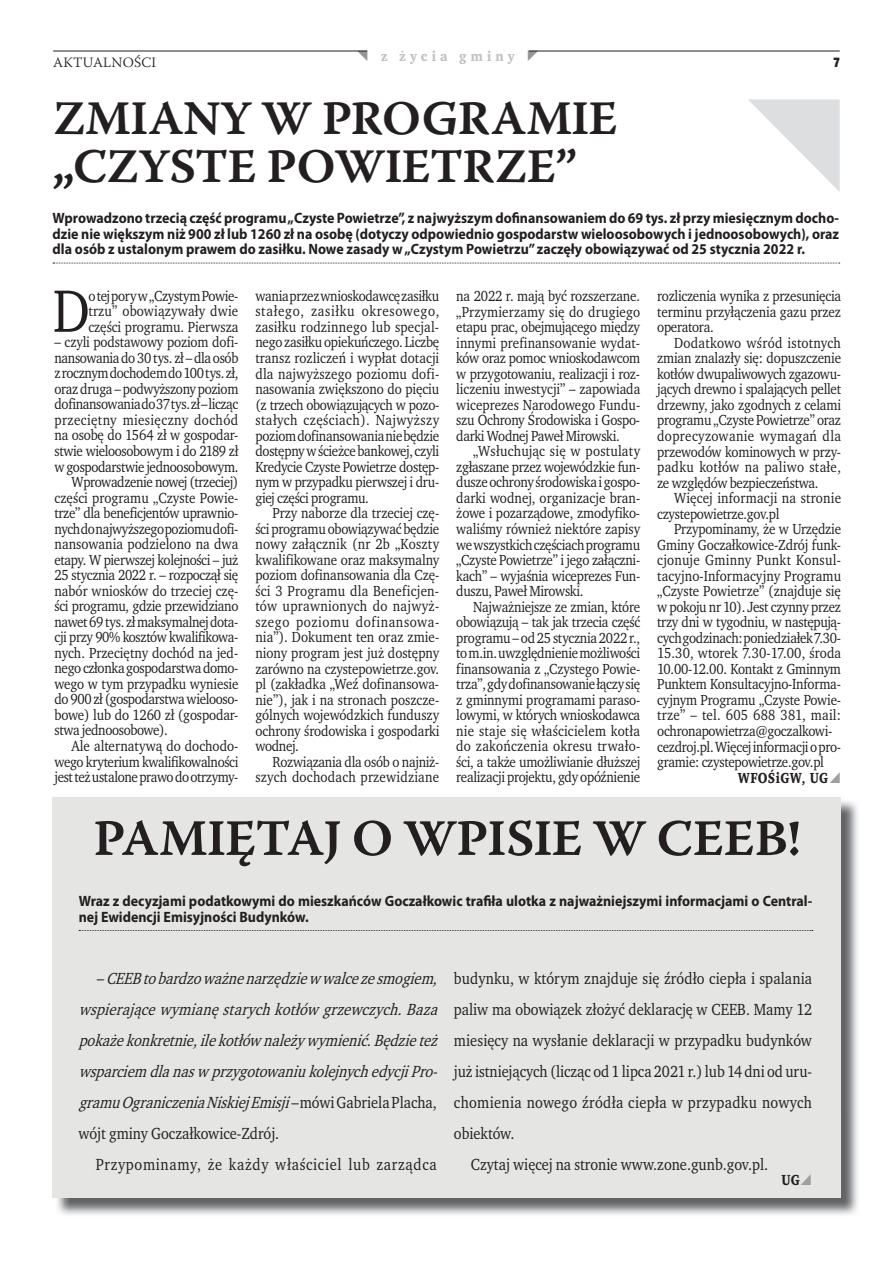
<style>
.page{position:relative;width:893px;height:1263px;background:#fff}
.page>*{position:absolute;margin:0;border:0;box-sizing:border-box;transform-origin:0 0}
.t1{font:61.2px "Wro Text";color:#231f20;scale:.93 1}
.t2{font:51px "Warnock Pro Semibold Capt";letter-spacing:-.02em;color:#231f20}
.t3{font:48px/48px "Warnock Pro Semibold Capt";letter-spacing:-.02em;color:#231f20}
.t4{font:16.5px "Wro Text";letter-spacing:.005em;color:#231f20;scale:.93 1}
.t5{font:italic 16.5px/31px "Wro Text";color:#231f20;scale:.93 1}
.t6{font:16.5px "Wro Text";letter-spacing:.045em;color:#231f20;scale:.93 1}
.t7{font:15px/15.5px "Wro Text";letter-spacing:-.02em;color:#231f20;text-align:justify;scale:.93 1}
.t8{font:700 15px/15.6px "Myriad Pro";color:#231f20;text-align:justify;scale:.93 1}
.t9{font:15px/15.5px "Wro Text";letter-spacing:.005em;color:#231f20;scale:.93 1}
.t10{font:15px "Wro Text";color:#231f20;scale:.93 1}
.t11{font:15px/15.6px "Wro Text";letter-spacing:.01em;color:#231f20;text-align:right;scale:.93 1}
.t12{font:15px "Wro Text";letter-spacing:.025em;color:#231f20;scale:.93 1}
.t13{font:700 15px "Wro Text";letter-spacing:.03em;color:#231f20;scale:.93 1}
.t14{font:300 14.25px "Warnock Pro";letter-spacing:.015em;color:#231f20}
.t15{font:700 14.25px "Wro Text";letter-spacing:.29em;color:#c1c2c4}
.t16{font:700 14.25px "Wro Head";color:#231f20}
.s1{font-style:normal}
</style>
<div class="page">
<hr style="left:53px;top:51px;width:314px;height:1px;background:#231f20">
<hr style="left:529px;top:51px;width:311px;height:1px;background:#231f20">
<img style="left:57px;top:801px;width:801px;height:414px">
<div style="left:53px;top:797px;width:788px;height:401px;background:#e5e5e4"></div>
<svg style="left:53px;top:263px;width:787px;height:1px"></svg>
<svg style="left:748px;top:99px;width:92px;height:93px"></svg>
<svg style="left:79px;top:930px;width:734px;height:1px"></svg>
<p class="t14" style="left:53px;top:53px;width:104px">AKTUALNOŚCI</p>
<p class="t15" style="left:381px;top:47px;width:135px">z życia gminy</p>
<p class="t16" style="left:833px;top:53px;width:8px">7</p>
<h3 class="t3" style="left:53px;top:93px;width:567px">ZMIANY W PROGRAMIE „CZYSTE POWIETRZE”</h3>
<p class="t8" style="left:53px;top:210px;width:847px">Wprowadzono trzecią część programu „Czyste Powietrze”, z najwyższym dofinansowaniem do 69 tys. zł przy miesięcznym docho&shy;dzie nie większym niż 900 zł lub 1260 zł na osobę (dotyczy odpowiednio gospodarstw wieloosobowych i jednoosobowych), oraz dla osób z ustalonym prawem do zasiłku. Nowe zasady w „Czystym Powietrzu” zaczęły obowiązywać od 25 stycznia 2022 r.</p>
<h1 class="t1" style="left:53px;top:273px;width:41px">D</h1>
<p class="t7" style="left:88px;top:288px;width:163px">o tej pory w „Czystym Powie&shy;trzu” obowiązywały dwie części programu. Pierwsza</p>
<p class="t7" style="left:55px;top:334px;width:199px">– czyli podstawowy poziom dofi-</p>
<p class="t7" style="left:55px;top:350px;width:199px">nansowania do 30 tys. zł – dla osób</p>
<p class="t7" style="left:55px;top:365px;width:199px">z rocznym dochodem do 100 tys. zł,</p>
<p class="t7" style="left:55px;top:381px;width:199px">oraz druga – podwyższony poziom</p>
<p class="t7" style="left:55px;top:397px;width:199px">dofinansowania do 37 tys. zł – licząc</p>
<p class="t12" style="left:55px;top:410px;width:199px">przeciętny miesięczny dochód</p>
<p class="t7" style="left:55px;top:428px;width:199px">na osobę do 1564 zł w gospodar-</p>
<p class="t7" style="left:55px;top:443px;width:199px">stwie wieloosobowym i do 2189 zł</p>
<p class="t7" style="left:55px;top:459px;width:199px">w gospodarstwie jednoosobowym.</p>
<p class="t7" style="left:72px;top:474px;width:181px">Wprowadzenie nowej (trzeciej)</p>
<p class="t9" style="left:55px;top:490px;width:199px">części programu „Czyste Powie-</p>
<p class="t7" style="left:55px;top:505px;width:199px">trze” dla beneficjentów uprawnio-</p>
<p class="t7" style="left:55px;top:521px;width:199px">nych do najwyższego poziomu dofi-</p>
<p class="t9" style="left:55px;top:536px;width:199px">nansowania podzielono na dwa</p>
<p class="t7" style="left:55px;top:552px;width:199px">etapy. W pierwszej kolejności – już</p>
<p class="t7" style="left:55px;top:567px;width:199px">25 stycznia 2022 r. – rozpoczął się</p>
<p class="t10" style="left:55px;top:581px;width:199px">nabór wniosków do trzeciej czę-</p>
<p class="t7" style="left:55px;top:598px;width:199px">ści programu, gdzie przewidziano</p>
<p class="t7" style="left:55px;top:614px;width:199px">nawet 69 tys. zł maksymalnej dota-</p>
<p class="t7" style="left:55px;top:629px;width:199px">cji przy 90% kosztów kwalifikowa-</p>
<p class="t10" style="left:55px;top:643px;width:199px">nych. Przeciętny dochód na jed-</p>
<p class="t7" style="left:55px;top:660px;width:199px">nego członka gospodarstwa domo-</p>
<p class="t7" style="left:55px;top:676px;width:199px">wego w tym przypadku wyniesie</p>
<p class="t7" style="left:55px;top:692px;width:199px">do 900 zł (gospodarstwa wielooso-</p>
<p class="t7" style="left:55px;top:707px;width:199px">bowe) lub do 1260 zł (gospodar-</p>
<p class="t7" style="left:55px;top:723px;width:123px">stwa jednoosobowe).</p>
<p class="t10" style="left:72px;top:736px;width:181px">Ale alternatywą do dochodo-</p>
<p class="t7" style="left:55px;top:754px;width:199px">wego kryterium kwalifikowalności</p>
<p class="t7" style="left:55px;top:769px;width:199px">jest też ustalone prawo do otrzymy-</p>
<p class="t7" style="left:255px;top:288px;width:199px">wania przez wnioskodawcę zasiłku stałego, zasiłku okresowego, zasiłku rodzinnego lub specjal&shy;nego zasiłku opiekuńczego. Liczbę transz rozliczeń i wypłat dotacji dla najwyższego poziomu dofi&shy;nasowania zwiększono do pięciu (z trzech obowiązujących w pozo&shy;stałych częściach). Najwyższy poziom dofinansowania nie będzie dostępny w ścieżce bankowej, czyli Kredycie Czyste Powietrze dostęp&shy;nym w przypadku pierwszej i dru&shy;giej części programu.</p>
<p class="t7" style="left:255px;top:505px;width:199px;text-indent:17px">Przy naborze dla trzeciej czę&shy;ści programu obowiązywać będzie nowy załącznik (nr 2b „Koszty kwalifikowane oraz maksymalny poziom dofinansowania dla Czę&shy;ści 3 Programu dla Beneficjen&shy;tów uprawnionych do najwyż&shy;szego poziomu dofinansowa&shy;nia”). Dokument ten oraz zmie&shy;niony program jest już dostępny zarówno na czystepowietrze.gov. pl (zakładka „Weź dofinansowa&shy;nie”), jak i na stronach poszcze&shy;gólnych wojewódzkich funduszy ochrony środowiska i gospodarki wodnej.</p>
<p class="t11" style="left:255px;top:754px;width:199px">Rozwiązania dla osób o najniż&shy;szych dochodach przewidziane</p>
<p class="t7" style="left:456px;top:288px;width:199px">na 2022 r. mają być rozszerzane. „Przymierzamy się do drugiego etapu prac, obejmującego między innymi prefinansowanie wydat&shy;ków oraz pomoc wnioskodawcom w przygotowaniu, realizacji i roz&shy;liczeniu inwestycji” – zapowiada wiceprezes Narodowego Fundu&shy;szu Ochrony Środowiska i Gospo&shy;darki Wodnej Paweł Mirowski.</p>
<p class="t7" style="left:456px;top:443px;width:199px;text-indent:17px">„Wsłuchując się w postulaty zgłaszane przez wojewódzkie fun&shy;dusze ochrony środowiska i gospo&shy;darki wodnej, organizacje bran&shy;żowe i pozarządowe, zmodyfiko&shy;waliśmy również niektóre zapisy we wszystkich częściach programu „Czyste Powietrze” i jego załączni&shy;kach” – wyjaśnia wiceprezes Fun&shy;duszu, Paweł Mirowski.</p>
<p class="t7" style="left:456px;top:599px;width:199px;text-indent:17px">Najważniejsze ze zmian, które obowiązują – tak jak trzecia część programu – od 25 stycznia 2022 r., to m.in. uwzględnienie możliwości finansowania z „Czystego Powie&shy;trza”, gdy dofinansowanie łączy się z gminnymi programami paraso&shy;lowymi, w których wnioskodawca nie staje się właścicielem kotła do zakończenia okresu trwało&shy;ści, a także umożliwianie dłuższej realizacji projektu, gdy opóźnienie</p>
<p class="t7" style="left:657px;top:288px;width:199px">rozliczenia wynika z przesunięcia terminu przyłączenia gazu przez operatora.</p>
<p class="t7" style="left:657px;top:335px;width:199px;text-indent:17px">Dodatkowo wśród istotnych zmian znalazły się: dopuszczenie kotłów dwupaliwowych zgazowu&shy;jących drewno i spalających pellet drzewny, jako zgodnych z celami programu „Czyste Powietrze” oraz doprecyzowanie wymagań dla przewodów kominowych w przy&shy;padku kotłów na paliwo stałe, ze względów bezpieczeństwa.</p>
<p class="t9" style="left:657px;top:490px;width:199px;text-indent:17px">Więcej informacji na stronie czystepowietrze.gov.pl</p>
<p class="t7" style="left:657px;top:521px;width:199px;text-align:left;text-indent:17px">Przypominamy, że w Urzędzie<br>Gminy Goczałkowice-Zdrój funk&shy;cjonuje Gminny Punkt Konsul&shy;tacyjno-Informacyjny Programu „Czyste Powietrze” (znajduje się w pokoju nr 10). Jest czynny przez trzy dni w tygodniu, w następują&shy;cych godzinach: poniedziałek 7.30-<br>15.30, wtorek 7.30-17.00, środa<br>10.00-12.00. Kontakt z Gminnym<br>Punktem Konsultacyjno-Informa&shy;cyjnym Programu „Czyste Powie&shy;trze” – tel. 605 688 381, mail: ochronapowietrza@goczalkowi&shy;cezdroj.pl. Więcej informacji o pro&shy;gramie: czystepowietrze.gov.pl</p>
<p class="t13" style="left:738px;top:768px;width:99px">WFOŚiGW, UG</p>
<h2 class="t2" style="left:93px;top:807px;width:709px">PAMIĘTAJ O WPISIE W CEEB!</h2>
<p class="t8" style="left:79px;top:893px;width:790px">Wraz z decyzjami podatkowymi do mieszkańców Goczałkowic trafiła ulotka z najważniejszymi informacjami o Central&shy;nej Ewidencji Emisyjności Budynków.</p>
<p class="t5" style="left:79px;top:962px;width:393px;text-indent:17px">–CEEBtobardzoważnenarzędziew walcezesmogiem, wspierającewymianęstarychkotłów grzewczych.Baza pokażekonkretnie,ilekotłów należywymienić.Będzieteż wsparciem dlanasw przygotowaniukolejnychedycjiPro&shy;gramuOgraniczeniaNiskiej Emisji–<span class="s1">m ó w i G a b r i e l a P l a c h a , wójt gminy Goczałkowice-Zdrój.</span></p>
<p class="t6" style="left:96px;top:1154px;width:368px">Przypominamy, że każdy właściciel lub zarządca</p>
<p class="t4" style="left:454px;top:968px;width:387px">budynku, w którym znajduje się źródło ciepła i spalania</p>
<p class="t4" style="left:454px;top:999px;width:387px">paliw ma obowiązek złożyć deklarację w CEEB. Mamy 12</p>
<p class="t4" style="left:454px;top:1030px;width:387px">miesięcy na wysłanie deklaracji w przypadku budynków</p>
<p class="t4" style="left:454px;top:1061px;width:387px">już istniejących (licząc od 1 lipca 2021 r.) lub 14 dni od uru-</p>
<p class="t4" style="left:454px;top:1092px;width:386px">chomienia nowego źródła ciepła w przypadku nowych</p>
<p class="t4" style="left:454px;top:1123px;width:67px">obiektów.</p>
<p class="t4" style="left:471px;top:1154px;width:321px">Czytaj więcej na stronie www.zone.gunb.gov.pl.</p>
<p class="t13" style="left:782px;top:1171px;width:21px">UG</p>
</div>
